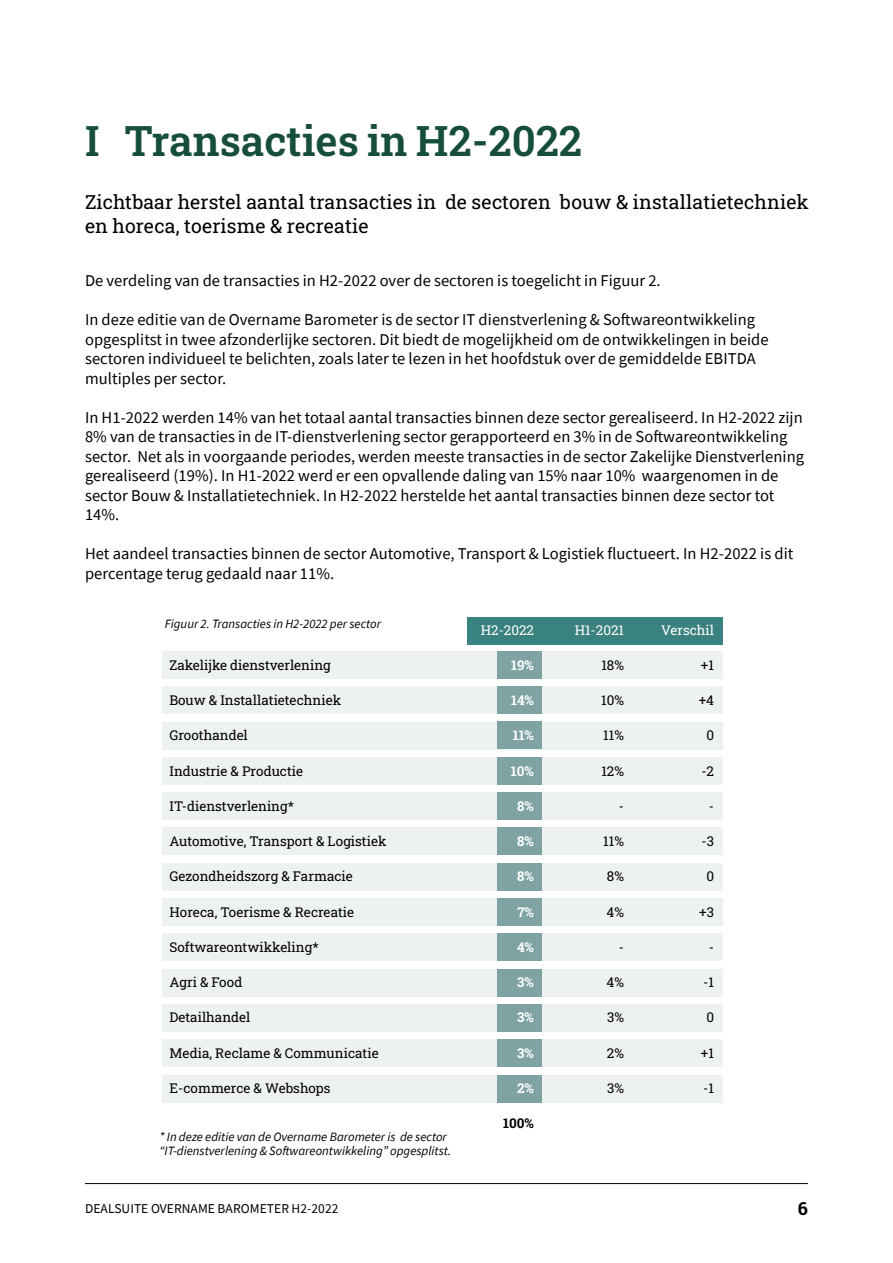
<style>
.page{position:relative;width:893px;height:1263px;background:#fff}
.page>*{position:absolute;margin:0;border:0;box-sizing:border-box;transform-origin:0 0}
.Kop_Helvetica{font:600 42px "Roboto Slab";color:#174d3d}
.Brood{font:19.5px/24px "Roboto Slab";letter-spacing:.005em;color:#000}
.Brood-2{font:700 18px "Roboto Slab";color:#000}
.OB-Brood{font:16.5px/19.5px "Source Sans Pro";letter-spacing:.005em;color:#000}
.Kader{font:13.5px "Roboto Slab";color:#000}
.Brood-3{font:13.5px "Source Sans Pro";letter-spacing:.005em;color:#000}
.Kader-2{font:700 13.5px "Roboto Slab";color:#fff}
.Kader-3{font:13.5px "Roboto Slab";color:#fff}
.Kader-4{font:700 13.5px "Roboto Slab";color:#000}
.OB_bijschrift{font:italic 12.75px/14.2px "Source Sans Pro";color:#000}
</style>
<div class="page">
<hr style="left:85px;top:1183px;width:723px;height:1px;background:#000">
<div style="left:468px;top:617px;width:255px;height:28px;background:#3a8280"></div>
<div style="left:163px;top:651px;width:560px;height:27px;background:#edf1ef"></div>
<div style="left:163px;top:686px;width:560px;height:28px;background:#edf1ef"></div>
<div style="left:163px;top:722px;width:560px;height:27px;background:#edf1ef"></div>
<div style="left:163px;top:757px;width:560px;height:27px;background:#edf1ef"></div>
<div style="left:163px;top:792px;width:560px;height:28px;background:#edf1ef"></div>
<div style="left:163px;top:828px;width:560px;height:27px;background:#edf1ef"></div>
<div style="left:163px;top:863px;width:560px;height:27px;background:#edf1ef"></div>
<div style="left:163px;top:898px;width:560px;height:28px;background:#edf1ef"></div>
<div style="left:163px;top:934px;width:560px;height:27px;background:#edf1ef"></div>
<div style="left:163px;top:969px;width:560px;height:27px;background:#edf1ef"></div>
<div style="left:163px;top:1004px;width:560px;height:28px;background:#edf1ef"></div>
<div style="left:163px;top:1040px;width:560px;height:27px;background:#edf1ef"></div>
<div style="left:163px;top:1076px;width:560px;height:27px;background:#edf1ef"></div>
<div style="left:497px;top:651px;width:45px;height:27px;background:#7ea3a2"></div>
<div style="left:497px;top:686px;width:45px;height:28px;background:#7ea3a2"></div>
<div style="left:497px;top:721px;width:45px;height:28px;background:#7ea3a2"></div>
<div style="left:497px;top:757px;width:45px;height:27px;background:#7ea3a2"></div>
<div style="left:497px;top:793px;width:45px;height:27px;background:#7ea3a2"></div>
<div style="left:497px;top:828px;width:45px;height:27px;background:#7ea3a2"></div>
<div style="left:497px;top:863px;width:45px;height:27px;background:#7ea3a2"></div>
<div style="left:497px;top:898px;width:45px;height:28px;background:#7ea3a2"></div>
<div style="left:497px;top:934px;width:45px;height:27px;background:#7ea3a2"></div>
<div style="left:497px;top:969px;width:45px;height:27px;background:#7ea3a2"></div>
<div style="left:497px;top:1004px;width:45px;height:28px;background:#7ea3a2"></div>
<div style="left:497px;top:1040px;width:45px;height:27px;background:#7ea3a2"></div>
<div style="left:497px;top:1076px;width:45px;height:27px;background:#7ea3a2"></div>
<p class="Kop_Helvetica" style="left:85px;top:112px;width:499px">I Transacties in H2-2022</p>
<p class="Brood" style="left:85px;top:189px;width:725px">Zichtbaar herstel aantal transacties in de sectoren bouw &amp; installatietechniek en horeca, toerisme &amp; recreatie</p>
<p class="OB-Brood" style="left:85px;top:271px;width:577px">De verdeling van de transacties in H2-2022 over de sectoren is toegelicht in Figuur 2.</p>
<p class="OB-Brood" style="left:85px;top:310px;width:685px">In deze editie van de Overname Barometer is de sector IT dienstverlening &amp; Softwareontwikkeling opgesplitst in twee afzonderlijke sectoren. Dit biedt de mogelijkheid om de ontwikkelingen in beide sectoren individueel te belichten, zoals later te lezen in het hoofdstuk over de gemiddelde EBITDA multiples per sector.</p>
<p class="OB-Brood" style="left:85px;top:407px;width:721px">In H1-2022 werden 14% van het totaal aantal transacties binnen deze sector gerealiseerd. In H2-2022 zijn 8% van de transacties in de IT-dienstverlening sector gerapporteerd en 3% in de Softwareontwikkeling sector. Net als in voorgaande periodes, werden meeste transacties in de sector Zakelijke Dienstverlening gerealiseerd (19%). In H1-2022 werd er een opvallende daling van 15% naar 10% waargenomen in de sector Bouw &amp; Installatietechniek. In H2-2022 herstelde het aantal transacties binnen deze sector tot 14%.</p>
<p class="OB-Brood" style="left:85px;top:544px;width:710px">Het aandeel transacties binnen de sector Automotive, Transport &amp; Logistiek fluctueert. In H2-2022 is dit percentage terug gedaald naar 11%.</p>
<p class="OB_bijschrift" style="left:165px;top:616px;width:218px">Figuur 2. Transacties in H2-2022 per sector</p>
<p class="Kader-3" style="left:481px;top:620px;width:55px">H2-2022</p>
<p class="Kader-3" style="left:575px;top:620px;width:51px">H1-2021</p>
<p class="Kader-3" style="left:661px;top:620px;width:54px">Verschil</p>
<p class="Kader" style="left:170px;top:656px;width:163px">Zakelijke dienstverlening</p>
<p class="Kader-2" style="left:511px;top:656px;width:24px">19%</p>
<p class="Kader" style="left:601px;top:656px;width:24px">18%</p>
<p class="Kader" style="left:701px;top:656px;width:15px">+1</p>
<p class="Kader" style="left:170px;top:691px;width:173px">Bouw &amp; Installatietechniek</p>
<p class="Kader-2" style="left:511px;top:691px;width:25px">14%</p>
<p class="Kader" style="left:601px;top:691px;width:24px">10%</p>
<p class="Kader" style="left:699px;top:691px;width:17px">+4</p>
<p class="Kader" style="left:170px;top:726px;width:80px">Groothandel</p>
<p class="Kader-2" style="left:513px;top:726px;width:23px">11%</p>
<p class="Kader" style="left:603px;top:726px;width:22px">11%</p>
<p class="Kader" style="left:706px;top:726px;width:9px">0</p>
<p class="Kader" style="left:170px;top:761px;width:135px">Industrie &amp; Productie</p>
<p class="Kader-2" style="left:511px;top:761px;width:25px">10%</p>
<p class="Kader" style="left:601px;top:761px;width:24px">12%</p>
<p class="Kader" style="left:701px;top:761px;width:14px">-2</p>
<p class="Kader" style="left:170px;top:797px;width:126px">IT-dienstverlening*</p>
<p class="Kader-2" style="left:517px;top:797px;width:18px">8%</p>
<p class="Kader" style="left:619px;top:797px;width:7px">-</p>
<p class="Kader" style="left:709px;top:797px;width:7px">-</p>
<p class="Kader" style="left:170px;top:832px;width:219px">Automotive, Transport &amp; Logistiek</p>
<p class="Kader-2" style="left:517px;top:832px;width:18px">8%</p>
<p class="Kader" style="left:603px;top:832px;width:22px">11%</p>
<p class="Kader" style="left:701px;top:832px;width:14px">-3</p>
<p class="Kader" style="left:170px;top:867px;width:185px">Gezondheidszorg &amp; Farmacie</p>
<p class="Kader-2" style="left:517px;top:867px;width:18px">8%</p>
<p class="Kader" style="left:607px;top:867px;width:19px">8%</p>
<p class="Kader" style="left:706px;top:867px;width:9px">0</p>
<p class="Kader" style="left:170px;top:902px;width:186px">Horeca, Toerisme &amp; Recreatie</p>
<p class="Kader-2" style="left:517px;top:902px;width:18px">7%</p>
<p class="Kader" style="left:607px;top:902px;width:19px">4%</p>
<p class="Kader" style="left:699px;top:902px;width:16px">+3</p>
<p class="Kader" style="left:170px;top:938px;width:151px">Softwareontwikkeling*</p>
<p class="Kader-2" style="left:517px;top:938px;width:19px">4%</p>
<p class="Kader" style="left:619px;top:938px;width:7px">-</p>
<p class="Kader" style="left:709px;top:938px;width:7px">-</p>
<p class="Kader" style="left:170px;top:973px;width:74px">Agri &amp; Food</p>
<p class="Kader-2" style="left:517px;top:973px;width:18px">3%</p>
<p class="Kader" style="left:607px;top:973px;width:19px">4%</p>
<p class="Kader" style="left:703px;top:973px;width:12px">-1</p>
<p class="Kader" style="left:170px;top:1008px;width:82px">Detailhandel</p>
<p class="Kader-2" style="left:517px;top:1008px;width:18px">3%</p>
<p class="Kader" style="left:607px;top:1008px;width:18px">3%</p>
<p class="Kader" style="left:706px;top:1008px;width:9px">0</p>
<p class="Kader" style="left:170px;top:1043px;width:211px">Media, Reclame &amp; Communicatie</p>
<p class="Kader-2" style="left:517px;top:1043px;width:18px">3%</p>
<p class="Kader" style="left:607px;top:1043px;width:19px">2%</p>
<p class="Kader" style="left:701px;top:1043px;width:15px">+1</p>
<p class="Kader" style="left:170px;top:1079px;width:163px">E-commerce &amp; Webshops</p>
<p class="Kader-2" style="left:517px;top:1079px;width:18px">2%</p>
<p class="Kader" style="left:607px;top:1079px;width:18px">3%</p>
<p class="Kader" style="left:703px;top:1079px;width:12px">-1</p>
<p class="Kader-4" style="left:503px;top:1114px;width:32px">100%</p>
<p class="OB_bijschrift" style="left:159px;top:1129px;width:293px">* In deze editie van de Overname Barometer is de sector “IT-dienstverlening &amp; Softwareontwikkeling” opgesplitst.</p>
<p class="Brood-3" style="left:85px;top:1200px;width:255px">DEALSUITE OVERNAME BAROMETER H2-2022</p>
<p class="Brood-2" style="left:798px;top:1196px;width:12px">6</p>
</div>
